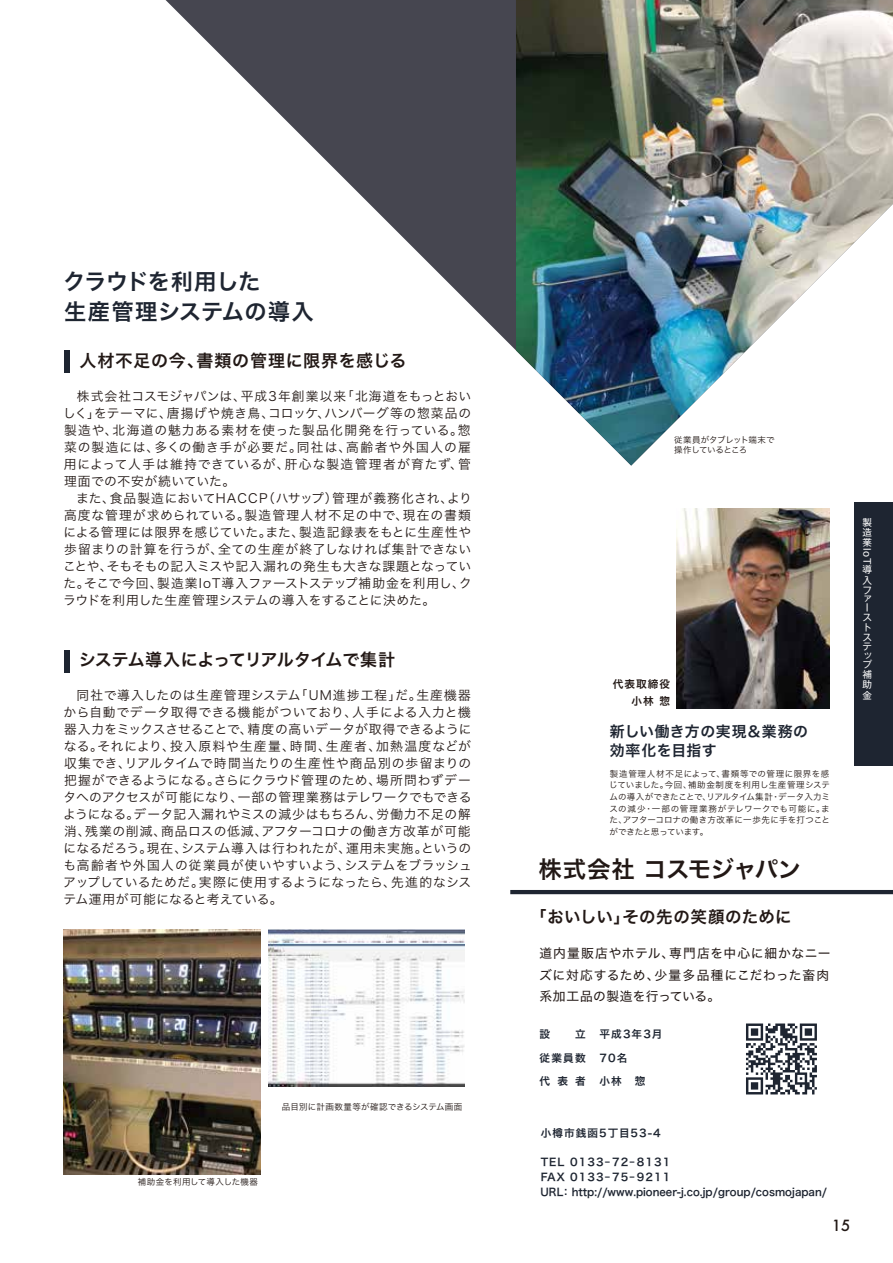
<style>
.page{position:relative;width:893px;height:1263px;background:#fff}
.page>*{position:absolute;margin:0;border:0;box-sizing:border-box;transform-origin:0 0}
.t1{font:23.4px "Hiragino Sans W6";letter-spacing:-.02em;color:#221815}
.t2{font:22.35px/29.7px "Hiragino Sans W6";letter-spacing:.005em;color:#1e2531}
.t3{font:16.95px "Hiragino Sans W6";letter-spacing:.025em;color:#221815}
.t4{font:16.95px "Hiragino Sans W6";letter-spacing:-.03em;color:#221815}
.t5{font:16.5px "Hiragino Sans W6";letter-spacing:.02em;color:#221815}
.t6{font:500 15px "Futura";color:#221815}
.t7{font:14.85px/19.2px "Hiragino Sans W6";letter-spacing:.035em;color:#1e2531}
.t8{font:12.75px/17px "Hiragino Sans W3";letter-spacing:.03em;color:#221815;text-align:justify}
.t9{font:12.75px/21.3px "Hiragino Sans W4";letter-spacing:.055em;color:#221815;text-align:justify}
.t10{font:10.65px/23.4px "Hiragino Sans W6";letter-spacing:.1em;color:#1e2531}
.t11{font:10.65px "Hiragino Sans W6";color:#1e2531;scale:.95 1}
.t12{font:10.65px/17px "Hiragino Sans W6";letter-spacing:.1em;color:#221815;text-align:right}
.t13{font:9.6px/9.6px "Gothic MB101 Pro";color:#fff;text-align:justify}
.t14{font:8.55px/11.7px "Hiragino Sans W3";letter-spacing:.01em;color:#221815;text-align:justify}
.t15{font:8.55px/10.6px "Hiragino Sans W3";letter-spacing:-.025em;color:#221815}
</style>
<div class="page">
<div style="left:855px;top:502px;width:38px;height:263px;background:#1e2531"></div>
<img style="left:64px;top:929px;width:196px;height:245px">
<img style="left:676px;top:508px;width:153px;height:200px">
<div style="left:64px;top:350px;width:5px;height:23px;background:#1e2531"></div>
<div style="left:64px;top:650px;width:5px;height:23px;background:#1e2531"></div>
<hr style="left:510px;top:890px;width:383px;height:4px;background:#1e2531">
<svg style="left:746px;top:1023px;width:71px;height:71px"></svg>
<img style="left:269px;top:929px;width:196px;height:158px">
<svg style="left:165px;top:0;width:351px;height:351px"></svg>
<img style="left:516px;top:0;width:377px;height:466px">
<h2 class="t2" style="left:63px;top:266px;width:252px">クラウドを利用した<br>生産管理システムの導入</h2>
<h3 class="t3" style="left:79px;top:345px;width:329px">人材不足の今、書類の管理に限界を感じる</h3>
<p class="t8" style="left:63px;top:387px;width:410px;text-indent:14px">株式会社コスモジャパンは、平成3年創業以来「北海道をもっとおいしく」をテーマに、唐揚げや焼き鳥、コロッケ、ハンバーグ等の惣菜品の製造や、北海道の魅力ある素材を使った製品化開発を行っている。惣菜の製造には、多くの働き手が必要だ。同社は、高齢者や外国人の雇用によって人手は維持できているが、肝心な製造管理者が育たず、管理面での不安が続いていた。</p>
<p class="t8" style="left:63px;top:489px;width:410px;text-indent:13px">また、食品製造においてHACCP（ハサップ）管理が義務化され、より高度な管理が求められている。製造管理人材不足の中で、現在の書類による管理には限界を感じていた。また、製造記録表をもとに生産性や歩留まりの計算を行うが、全ての生産が終了しなければ集計できないことや、そもそもの記入ミスや記入漏れの発生も大きな課題となっていた。そこで今回、製造業IoT導入ファーストステップ補助金を利用し、クラウドを利用した生産管理システムの導入をすることに決めた。</p>
<h3 class="t4" style="left:79px;top:644px;width:318px">システム導入によってリアルタイムで集計</h3>
<p class="t8" style="left:63px;top:686px;width:410px;text-indent:13px">同社で導入したのは生産管理システム「UM進捗工程」だ。生産機器から自動でデータ取得できる機能がついており、人手による入力と機器入力をミックスさせることで、精度の高いデータが取得できるようになる。それにより、投入原料や生産量、時間、生産者、加熱温度などが収集でき、リアルタイムで時間当たりの生産性や商品別の歩留まりの把握ができるようになる。さらにクラウド管理のため、場所問わずデータへのアクセスが可能になり、一部の管理業務はテレワークでもできるようになる。データ記入漏れやミスの減少はもちろん、労働力不足の解消、残業の削減、商品ロスの低減、アフターコロナの働き方改革が可能になるだろう。現在、システム導入は行われたが、運用未実施。というのも高齢者や外国人の従業員が使いやすいよう、システムをブラッシュアップしているためだ。実際に使用するようになったら、先進的なシステム運用が可能になると考えている。</p>
<p class="t14" style="left:282px;top:1100px;width:182px">品目別に計画数量等が確認できるシステム画面</p>
<p class="t14" style="left:138px;top:1175px;width:122px">補助金を利用して導入した機器</p>
<p class="t15" style="left:674px;top:434px;width:102px">従業員がタブレット端末で操作しているところ</p>
<p class="t12" style="left:613px;top:675px;width:59px">代表取締役小林 惣</p>
<p class="t7" style="left:610px;top:721px;width:200px">新しい働き方の実現＆業務の効率化を目指す</p>
<p class="t14" style="left:609px;top:767px;width:222px">製造管理人材不足によって、書類等での管理に限界を感じていました。今回、補助金制度を利用し生産管理システムの導入ができたことで、リアルタイム集計・データ入力ミスの減少・一部の管理業務がテレワークでも可能に。また、アフターコロナの働き方改革に一歩先に手を打つことができたと思っています。</p>
<h1 class="t1" style="left:538px;top:847px;width:264px">株式会社 コスモジャパン</h1>
<p class="t5" style="left:530px;top:902px;width:263px">「おいしい」その先の笑顔のために</p>
<p class="t9" style="left:539px;top:942px;width:293px">道内量販店やホテル、専門店を中心に細かなニーズに対応するため、少量多品種にこだわった畜肉系加工品の製造を行っている。</p>
<p class="t10" style="left:539px;top:1022px;width:48px;text-align:justify;text-indent:36px">立従業員数代表者</p>
<p class="t10" style="left:539px;top:1022px;width:12px">設</p>
<p class="t10" style="left:600px;top:1022px;width:64px">平成3年3月<br>70名<br>小林　惣</p>
<p class="t13" style="left:862px;top:515px;width:11px;line-height:10.2px">製造業</p>
<p class="t13" style="left:873px;top:548px;width:18px;rotate:90deg">IoT</p>
<p class="t13" style="left:862px;top:563px;width:11px;line-height:10.2px">導入フ</p>
<p class="t13" style="left:862px;top:592px;width:10px;text-align:left">ァーストステ</p>
<p class="t13" style="left:862px;top:649px;width:11px">ップ補助金</p>
<p class="t10" style="left:541px;top:1120px;width:121px">小樽市銭函5丁目53-4</p>
<p class="t10" style="left:541px;top:1154px;width:131px;line-height:14.9px">TEL 0133-72-8131<br>FAX 0133-75-9211</p>
<p class="t11" style="left:541px;top:1182px;width:303px">URL： http://www.pioneer-j.co.jp/group/cosmojapan/</p>
<p class="t6" style="left:832px;top:1215px;width:20px">15</p>
</div>
